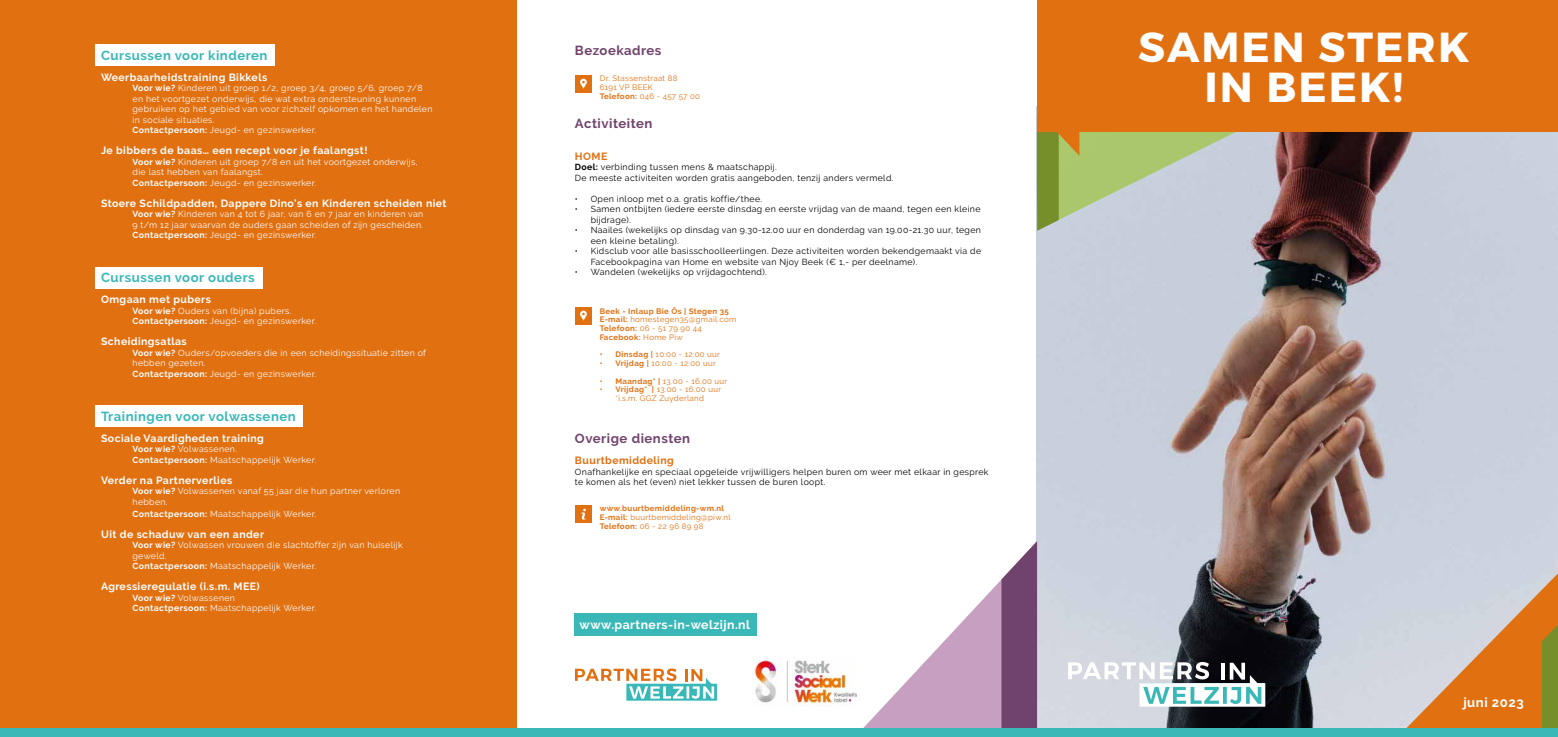
<style>
.page{position:relative;width:1558px;height:737px;background:#fff}
.page>*{position:absolute;margin:0;border:0;box-sizing:border-box;transform-origin:0 0}
.t1{font:700 41.91px/40.2px "Montserrat";letter-spacing:.05em;color:#fff;text-align:center}
.t2{font:700 13.12px "Raleway";letter-spacing:.04em;color:#3ab8b7}
.t3{font:700 13.12px "Raleway";letter-spacing:.04em;color:#70436c}
.t4{font:700 13.12px "Raleway";letter-spacing:.04em;color:#fff}
.t5{font:700 12.25px "Raleway";letter-spacing:.04em;color:#fff}
.t6{font:700 10.5px "Raleway";letter-spacing:.04em;color:#fff}
.t7{font:700 10.5px "Raleway";letter-spacing:.04em;color:#e17011}
.t8{font:8.75px/10.5px "Raleway";letter-spacing:.04em;color:#fff}
.t9{font:8.75px/10.5px "Raleway";letter-spacing:.04em;color:#000}
.t10{font:700 7.88px/8.8px "Raleway";letter-spacing:.04em;color:#e17011}
.t11{font:7.88px/8.8px "Raleway";letter-spacing:.04em;color:#e17011}
.s1{font-weight:700}
.s2{font-weight:400}
</style>
<div class="page">
<div style="left:0;top:0;width:516px;height:737px;background:#e17011"></div>
<div style="left:575px;top:307px;width:17px;height:17px;background:#e17011"></div>
<svg style="left:580px;top:311px;width:7px;height:9px"></svg>
<div style="left:575px;top:75px;width:17px;height:17px;background:#e17011"></div>
<svg style="left:580px;top:79px;width:7px;height:10px"></svg>
<svg style="left:856px;top:520px;width:181px;height:208px"></svg>
<img style="left:1037px;top:132px;width:521px;height:596px">
<svg style="left:1397px;top:573px;width:161px;height:155px;background:#d1a880"></svg>
<svg style="left:1001px;top:541px;width:36px;height:187px;background:#7f577c"></svg>
<div style="left:1037px;top:0;width:521px;height:132px;background:#e17011"></div>
<svg style="left:1037px;top:132px;width:199px;height:99px;background:#b4c39b"></svg>
<svg style="left:1068px;top:662px;width:197px;height:44px"></svg>
<div style="left:0;top:728px;width:1558px;height:9px;background:#3ab8b7"></div>
<div style="left:96px;top:44px;width:179px;height:22px;background:#fff"></div>
<div style="left:96px;top:267px;width:167px;height:22px;background:#fff"></div>
<div style="left:96px;top:405px;width:207px;height:22px;background:#fff"></div>
<div style="left:575px;top:505px;width:17px;height:18px;background:#e17011"></div>
<svg style="left:581px;top:508px;width:5px;height:11px"></svg>
<svg style="left:575px;top:668px;width:142px;height:32px"></svg>
<img style="left:752px;top:656px;width:104px;height:50px">
<div style="left:574px;top:613px;width:182px;height:22px;background:#3ab8b7"></div>
<h2 class="t2" style="left:101px;top:48px;width:168px">Cursussen voor kinderen</h2>
<p class="t6" style="left:101px;top:71px;width:168px">Weerbaarheidstraining Bikkels</p>
<p class="t8" style="left:133px;top:83px;width:301px"><span class="s1">Voor wie?</span> Kinderen uit groep 1/2, groep 3/4, groep 5/6, groep 7/8 en het voortgezet onderwijs, die wat extra ondersteuning kunnen gebruiken op het gebied van voor zichzelf opkomen en het handelen in sociale situaties.<br><span class="s1">Contactpersoon:</span> Jeugd- en gezinswerker.</p>
<p class="t6" style="left:101px;top:145px;width:268px">Je bibbers de baas… een recept voor je faalangst!</p>
<p class="t8" style="left:133px;top:157px;width:287px"><span class="s1">Voor wie?</span> Kinderen uit groep 7/8 en uit het voortgezet onderwijs, die last hebben van faalangst.<br><span class="s1">Contactpersoon:</span> Jeugd- en gezinswerker.</p>
<p class="t6" style="left:101px;top:197px;width:347px">Stoere Schildpadden, Dappere Dino’s en Kinderen scheiden niet</p>
<p class="t8" style="left:133px;top:209px;width:292px;text-align:justify"><span class="s1">Voor wie?</span> Kinderen van 4 tot 6 jaar, van 6 en 7 jaar en kinderen van 9 t/m 12 jaar waarvan de ouders gaan scheiden of zijn gescheiden.<br><span class="s1">Contactpersoon:</span> Jeugd- en gezinswerker.</p>
<h2 class="t2" style="left:101px;top:270px;width:155px">Cursussen voor ouders</h2>
<p class="t6" style="left:101px;top:293px;width:111px">Omgaan met pubers</p>
<p class="t8" style="left:133px;top:305px;width:185px"><span class="s1">Voor wie?</span> Ouders van (bijna) pubers.<br><span class="s1">Contactpersoon:</span> Jeugd- en gezinswerker.</p>
<p class="t6" style="left:101px;top:335px;width:87px">Scheidingsatlas</p>
<p class="t8" style="left:133px;top:347px;width:295px"><span class="s1">Voor wie?</span> Ouders/opvoeders die in een scheidingssituatie zitten of hebben gezeten.<br><span class="s1">Contactpersoon:</span> Jeugd- en gezinswerker.</p>
<h2 class="t2" style="left:101px;top:408px;width:196px">Trainingen voor volwassenen</h2>
<p class="t6" style="left:101px;top:432px;width:164px">Sociale Vaardigheden training</p>
<p class="t8" style="left:133px;top:444px;width:185px"><span class="s1">Voor wie?</span> Volwassenen.<br><span class="s1">Contactpersoon:</span> Maatschappelijk Werker.</p>
<p class="t6" style="left:101px;top:474px;width:133px">Verder na Partnerverlies</p>
<p class="t8" style="left:133px;top:486px;width:269px"><span class="s1">Voor wie?</span> Volwassenen vanaf 55 jaar die hun partner verloren hebben.</p>
<p class="t8" style="left:133px;top:508px;width:185px"><span class="s1">Contactpersoon:</span> Maatschappelijk Werker.</p>
<p class="t6" style="left:101px;top:528px;width:165px">Uit de schaduw van een ander</p>
<p class="t8" style="left:133px;top:540px;width:272px"><span class="s1">Voor wie?</span> Volwassen vrouwen die slachtoffer zijn van huiselijk geweld.<br><span class="s1">Contactpersoon:</span> Maatschappelijk Werker.</p>
<p class="t6" style="left:101px;top:580px;width:160px">Agressieregulatie (i.s.m. MEE)</p>
<p class="t8" style="left:133px;top:592px;width:185px"><span class="s1">Voor wie?</span> Volwassenen<br><span class="s1">Contactpersoon:</span> Maatschappelijk Werker.</p>
<h2 class="t3" style="left:575px;top:42px;width:88px">Bezoekadres</h2>
<p class="t11" style="left:600px;top:74px;width:102px">Dr. Stassenstraat 88<br>6191 VP BEEK<br><span class="s1">Telefoon:</span> 046 - 457 57 00</p>
<h2 class="t3" style="left:575px;top:116px;width:79px">Activiteiten</h2>
<p class="t7" style="left:575px;top:150px;width:34px">HOME</p>
<p class="t9" style="left:575px;top:162px;width:320px"><span class="s1">Doel:</span> verbinding tussen mens &amp; maatschappij.<br>De meeste activiteiten worden gratis aangeboden, tenzij anders vermeld.</p>
<p class="t9" style="left:575px;top:193px;width:189px">• Open inloop met o.a. gratis koffie/thee.</p>
<p class="t9" style="left:591px;top:204px;width:391px;text-indent:-16px">• Samen ontbijten (iedere eerste dinsdag en eerste vrijdag van de maand, tegen een kleine bijdrage).</p>
<p class="t9" style="left:591px;top:225px;width:392px;text-indent:-16px">• Naailes (wekelijks op dinsdag van 9.30-12.00 uur en donderdag van 19.00-21.30 uur, tegen een kleine betaling).</p>
<p class="t9" style="left:591px;top:246px;width:392px;text-indent:-16px">• Kidsclub voor alle basisschoolleerlingen. Deze activiteiten worden bekendgemaakt via de<br>Facebookpagina van Home en website van Njoy Beek (€ 1,- per deelname).</p>
<p class="t9" style="left:575px;top:267px;width:193px">• Wandelen (wekelijks op vrijdagochtend).</p>
<p class="t10" style="left:600px;top:306px;width:138px">Beek - Inlaup Bie Ôs | Stegen 35<br>E-mail: <span class="s2">homestegen35@gmail.com<br></span>Telefoon: <span class="s2">06 - 51 79 90 44<br></span>Facebook: <span class="s2">Home Piw</span></p>
<p class="t11" style="left:600px;top:350px;width:122px"><span class="s1">• Dinsdag |</span> 10:00 - 12:00 uur</p>
<p class="t11" style="left:600px;top:359px;width:117px"><span class="s1">• Vrijdag |</span> 10:00 - 12:00 uur</p>
<p class="t11" style="left:600px;top:376px;width:129px"><span class="s1">• Maandag* |</span> 13.00 - 16.00 uur</p>
<p class="t11" style="left:600px;top:385px;width:123px;text-align:center"><span class="s1">• Vrijdag* |</span> 13.00 - 16.00 uur *i.s.m. GGZ Zuyderland</p>
<h2 class="t3" style="left:575px;top:431px;width:117px">Overige diensten</h2>
<p class="t7" style="left:575px;top:454px;width:100px">Buurtbemiddeling</p>
<p class="t9" style="left:575px;top:466px;width:415px">Onafhankelijke en speciaal opgeleide vrijwilligers helpen buren om weer met elkaar in gesprek te komen als het (even) niet lekker tussen de buren loopt.</p>
<p class="t10" style="left:600px;top:504px;width:132px">www.buurtbemiddeling-wm.nl<br>E-mail: <span class="s2">buurtbemiddeling@piw.nl<br></span>Telefoon: <span class="s2">06 - 22 96 89 98</span></p>
<h3 class="t5" style="left:580px;top:617px;width:172px">www.partners-in-welzijn.nl</h3>
<h1 class="t1" style="left:1138px;top:28px;width:333px">SAMEN STERK<br>IN BEEK!</h1>
<h2 class="t4" style="left:1463px;top:694px;width:62px">juni 2023</h2>
</div>
